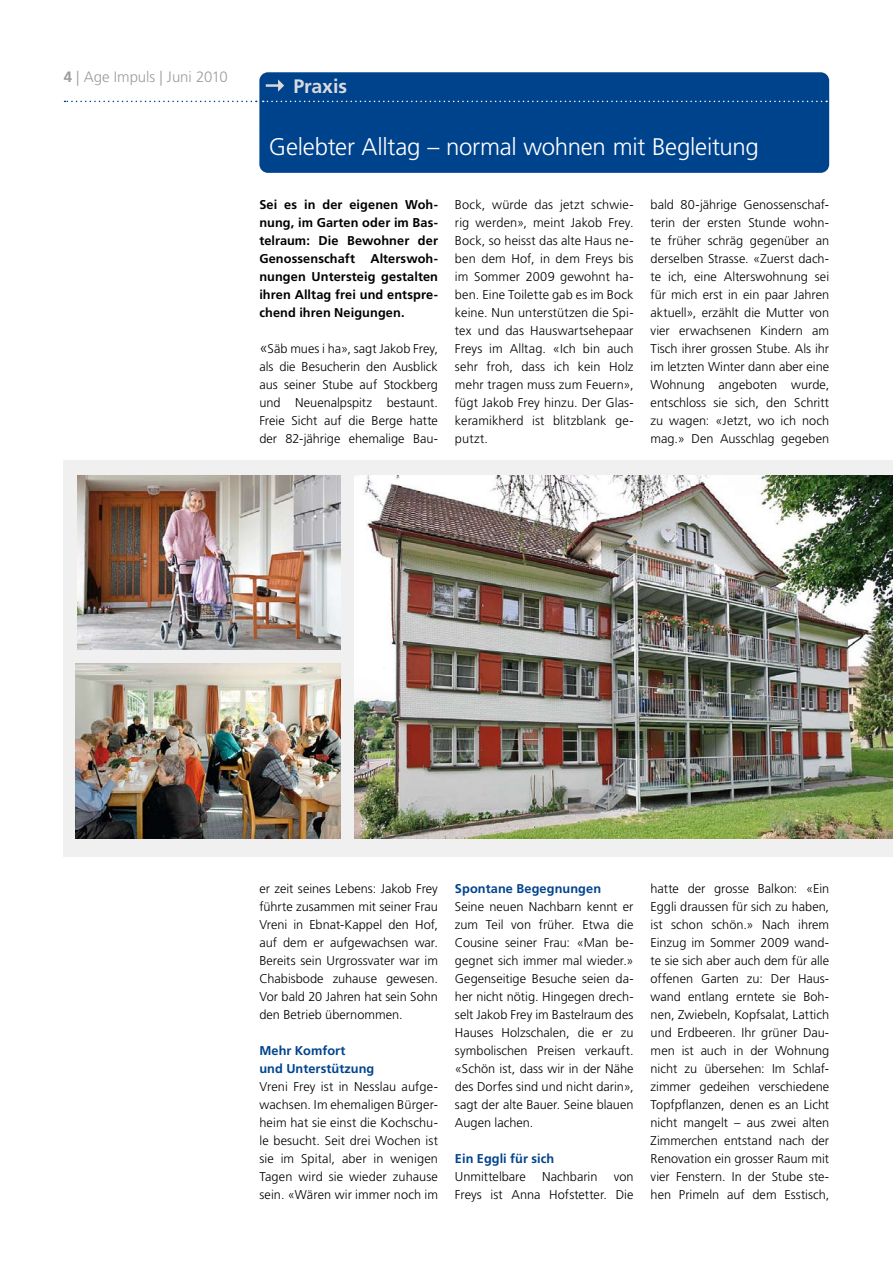
<style>
.page{position:relative;width:893px;height:1263px;background:#fff}
.page>*{position:absolute;margin:0;border:0;box-sizing:border-box;transform-origin:0 0}
.t1{font:300 24px "Frutiger";letter-spacing:-.01em;color:#fff}
.t2{font:700 19.5px "Frutiger";letter-spacing:-.005em;color:#d9dadb}
.t3{font:300 15px "Frutiger";letter-spacing:-.005em;color:#9b9d9e}
.t4{font:300 12.75px/18px "Frutiger";color:#000;text-align:justify}
.t5{font:700 12.75px/18px "Frutiger";letter-spacing:.01em;color:#000;text-align:justify}
.t6{font:700 12.75px/18px "Frutiger";letter-spacing:.005em;color:#00438d}
.s1{font-weight:700}
.s2{font-size:15.15px}
</style>
<div class="page">
<div style="left:64px;top:461px;width:829px;height:396px;background:#f0f0f1"></div>
<div style="left:259px;top:72px;width:570px;height:101px;background:#00438d;border-radius:8px"></div>
<svg style="left:266px;top:79px;width:18px;height:13px"></svg>
<svg style="left:65px;top:101px;width:192px;height:1px"></svg>
<svg style="left:263px;top:101px;width:564px;height:1px"></svg>
<img style="left:78px;top:475px;width:262px;height:175px">
<img style="left:354px;top:475px;width:539px;height:364px">
<img style="left:75px;top:663px;width:265px;height:176px">
<p class="t3" style="left:64px;top:69px;width:166px"><span class="s1">4</span> | Age Impuls | Juni 2010</p>
<h2 class="t2" style="left:293px;top:75px;width:55px">Praxis</h2>
<h1 class="t1" style="left:269px;top:133px;width:492px">Gelebter Alltag – normal wohnen mit Begleitung</h1>
<p class="t5" style="left:259px;top:195px;width:180px">Sei es in der eigenen Woh&shy;nung, im Garten oder im Bas&shy;telraum: Die Bewohner der Genossenschaft Alterswoh&shy;nungen Untersteig gestalten ihren Alltag frei und entspre&shy;chend ihren Neigungen.</p>
<p class="t4" style="left:259px;top:339px;width:180px"><span class="s2">«</span>Säb mues i ha», sagt Jakob Frey, als die Besucherin den Ausblick aus seiner Stube auf Stockberg und Neuenalpspitz bestaunt.<br>Freie Sicht auf die Berge hatte der 82-jährige ehemalige Bau-</p>
<p class="t4" style="left:455px;top:195px;width:180px">Bock, würde das jetzt schwie&shy;rig werden», meint Jakob Frey.<br>Bock, so heisst das alte Haus ne&shy;ben dem Hof, in dem Freys bis im Sommer 2009 gewohnt ha&shy;ben. Eine Toilette gab es im Bock keine. Nun unterstützen die Spi&shy;tex und das Hauswartsehepaar Freys im Alltag. «Ich bin auch sehr froh, dass ich kein Holz mehr tragen muss zum Feuern», fügt Jakob Frey hinzu. Der Glas&shy;keramikherd ist blitzblank ge&shy;putzt.</p>
<p class="t4" style="left:651px;top:196px;width:180px">bald 80-jährige Genossenschaf&shy;terin der ersten Stunde wohn&shy;te früher schräg gegenüber an derselben Strasse. «Zuerst dach&shy;te ich, eine Alterswohnung sei für mich erst in ein paar Jahren aktuell», erzählt die Mutter von vier erwachsenen Kindern am Tisch ihrer grossen Stube. Als ihr im letzten Winter dann aber eine Wohnung angeboten wurde, entschloss sie sich, den Schritt zu wagen: «Jetzt, wo ich noch mag.» Den Ausschlag gegeben</p>
<p class="t4" style="left:259px;top:879px;width:180px">er zeit seines Lebens: Jakob Frey führte zusammen mit seiner Frau Vreni in Ebnat-Kappel den Hof, auf dem er aufgewachsen war.<br>Bereits sein Urgrossvater war im Chabisbode zuhause gewesen.<br>Vor bald 20 Jahren hat sein Sohn den Betrieb übernommen.</p>
<p class="t6" style="left:259px;top:1041px;width:117px">Mehr Komfort<br>und Unterstützung</p>
<p class="t4" style="left:259px;top:1077px;width:180px">Vreni Frey ist in Nesslau aufge&shy;wachsen. Im ehemaligen Bürger&shy;heim hat sie einst die Kochschu&shy;le besucht. Seit drei Wochen ist sie im Spital, aber in wenigen Tagen wird sie wieder zuhause sein. «Wären wir immer noch im</p>
<p class="t6" style="left:455px;top:879px;width:148px">Spontane Begegnungen</p>
<p class="t4" style="left:455px;top:898px;width:180px">Seine neuen Nachbarn kennt er zum Teil von früher. Etwa die Cousine seiner Frau: «Man be&shy;gegnet sich immer mal wieder.» Gegenseitige Besuche seien da&shy;her nicht nötig. Hingegen drech&shy;selt Jakob Frey im Bastelraum des Hauses Holzschalen, die er zu symbolischen Preisen verkauft. «Schön ist, dass wir in der Nähe des Dorfes sind und nicht darin», sagt der alte Bauer. Seine blauen Augen lachen.</p>
<p class="t6" style="left:455px;top:1149px;width:101px">Ein Eggli für sich</p>
<p class="t4" style="left:455px;top:1168px;width:72px">Unmittelbare</p>
<p class="t4" style="left:542px;top:1168px;width:57px">Nachbarin</p>
<p class="t4" style="left:455px;top:1168px;width:180px;text-align:right">von<br>Freys ist Anna Hofstetter. Die</p>
<p class="t4" style="left:651px;top:880px;width:180px">hatte der grosse Balkon: «Ein Eggli draussen für sich zu haben, ist schon schön.» Nach ihrem Einzug im Sommer 2009 wand&shy;te sie sich aber auch dem für alle offenen Garten zu: Der Haus&shy;wand entlang erntete sie Boh&shy;nen, Zwiebeln, Kopfsalat, Lattich und Erdbeeren. Ihr grüner Dau&shy;men ist auch in der Wohnung nicht zu übersehen: Im Schlaf&shy;zimmer gedeihen verschiedene Topfpflanzen, denen es an Licht nicht mangelt – aus zwei alten Zimmerchen entstand nach der Renovation ein grosser Raum mit vier Fenstern. In der Stube ste&shy;hen Primeln auf dem Esstisch,</p>
</div>
